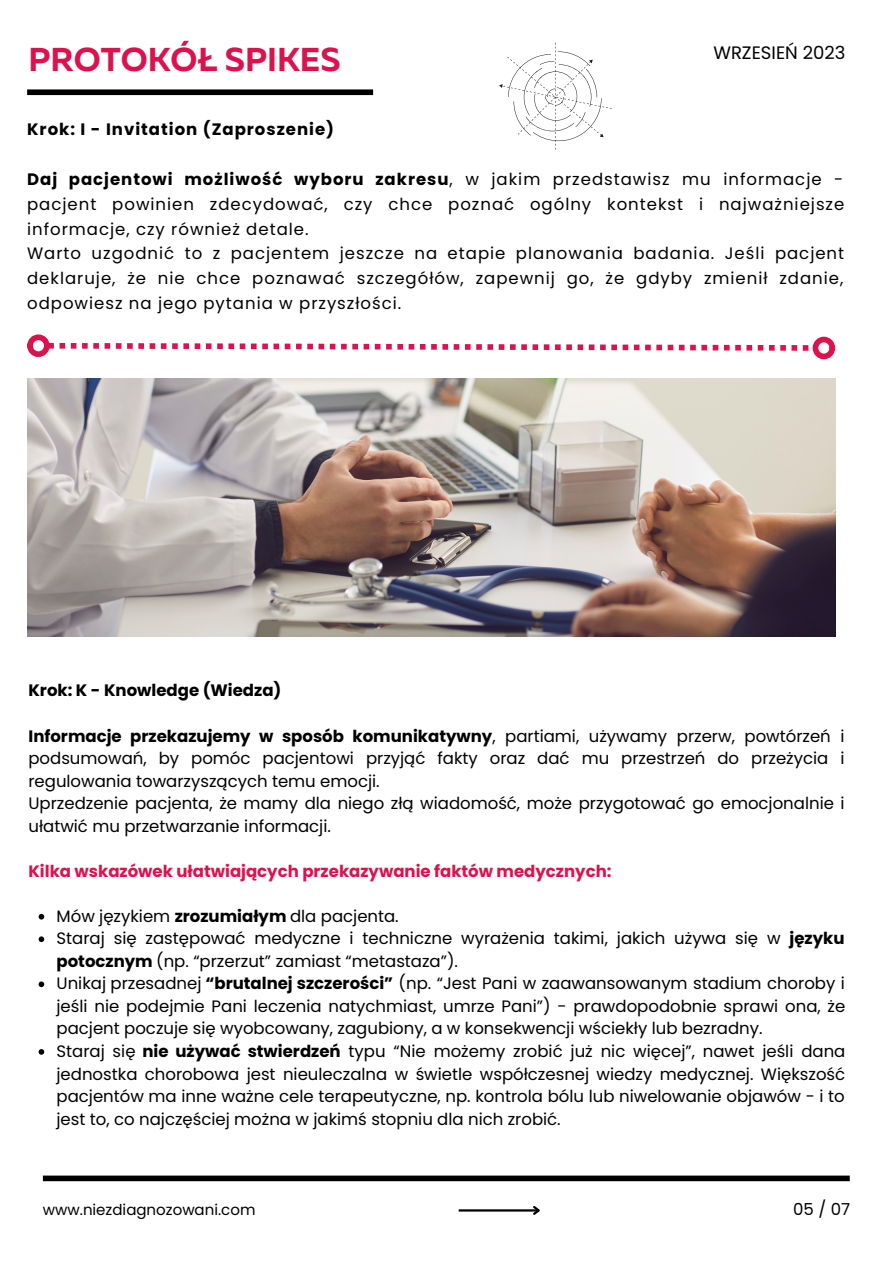
<style>
.page{position:relative;width:894px;height:1264px;background:#fff}
.page>*{position:absolute;margin:0;border:0;box-sizing:border-box;transform-origin:0 0}
.t1{font:700 33px "Muller";color:#dc124e}
.t2{font:18px "Poppins";color:#000}
.t3{font:16.5px/22.5px "Poppins";color:#000;text-align:justify}
.t4{font:700 16.5px "Poppins";color:#dc124e}
.t5{font:700 16.5px "Poppins";letter-spacing:.06em;color:#000}
.t6{font:700 16.5px "Poppins";color:#000}
.t7{font:15px "Poppins";color:#000}
.s1{font-weight:700}
</style>
<div class="page">
<div style="left:27px;top:89px;width:346px;height:6px;background:#000"></div>
<div style="left:43px;top:1175px;width:806px;height:6px;background:#000"></div>
<hr style="left:458px;top:1209px;width:80px;height:2px;background:#000">
<svg style="left:531px;top:1206px;width:9px;height:9px"></svg>
<svg style="left:50px;top:343px;width:758px;height:8px"></svg>
<div style="left:27px;top:334px;width:23px;height:23px;border:6px solid #dc124e;border-radius:50%"></div>
<div style="left:812px;top:337px;width:22px;height:22px;border:6px solid #dc124e;border-radius:50%"></div>
<svg style="left:499px;top:43px;width:112px;height:107px"></svg>
<img style="left:27px;top:379px;width:807px;height:258px">
<svg style="left:39px;top:913px;width:5px;height:6px"></svg>
<svg style="left:39px;top:936px;width:5px;height:6px"></svg>
<svg style="left:39px;top:981px;width:5px;height:6px"></svg>
<svg style="left:39px;top:1049px;width:5px;height:5px"></svg>
<p class="t1" style="left:28px;top:46px;width:313px">PROTOKÓŁ SPIKES</p>
<p class="t2" style="left:713px;top:40px;width:133px">WRZESIEŃ 2023</p>
<p class="t5" style="left:27px;top:118px;width:308px">Krok: I - Invitation (Zaproszenie)</p>
<p class="t3" style="left:27px;top:167px;width:818px;line-height:24.8px"><span class="s1">Daj pacjentowi możliwość wyboru zakresu</span>, w jakim przedstawisz mu informacje - pacjent powinien zdecydować, czy chce poznać ogólny kontekst i najważniejsze informacje, czy również detale.</p>
<p class="t3" style="left:27px;top:241px;width:818px;line-height:24.8px">Warto uzgodnić to z pacjentem jeszcze na etapie planowania badania. Jeśli pacjent deklaruje, że nie chce poznawać szczegółów, zapewnij go, że gdyby zmienił zdanie, odpowiesz na jego pytania w przyszłości.</p>
<p class="t6" style="left:28px;top:679px;width:254px">Krok: K - Knowledge (Wiedza)</p>
<p class="t3" style="left:28px;top:724px;width:817px"><span class="s1">Informacje przekazujemy w sposób komunikatywny</span>, partiami, używamy przerw, powtórzeń i podsumowań, by pomóc pacjentowi przyjąć fakty oraz dać mu przestrzeń do przeżycia i regulowania towarzyszących temu emocji.</p>
<p class="t3" style="left:28px;top:792px;width:817px">Uprzedzenie pacjenta, że mamy dla niego złą wiadomość, może przygotować go emocjonalnie i ułatwić mu przetwarzanie informacji.</p>
<p class="t4" style="left:28px;top:859px;width:584px">Kilka wskazówek ułatwiających przekazywanie faktów medycznych:</p>
<p class="t3" style="left:57px;top:904px;width:343px">Mów językiem <span class="s1">zrozumiałym</span> dla pacjenta.</p>
<p class="t3" style="left:57px;top:927px;width:789px">Staraj się zastępować medyczne i techniczne wyrażenia takimi, jakich używa się w <span class="s1">języku potocznym</span> (np. “przerzut” zamiast “metastaza”).</p>
<p class="t3" style="left:57px;top:972px;width:790px">Unikaj przesadnej <span class="s1">“brutalnej szczerości”</span> (np. “Jest Pani w zaawansowanym stadium choroby i jeśli nie podejmie Pani leczenia natychmiast, umrze Pani”) - prawdopodobnie sprawi ona, że pacjent poczuje się wyobcowany, zagubiony, a w konsekwencji wściekły lub bezradny.</p>
<p class="t3" style="left:57px;top:1039px;width:790px">Staraj się <span class="s1">nie używać stwierdzeń</span> typu “Nie możemy zrobić już nic więcej”, nawet jeśli dana jednostka chorobowa jest nieuleczalna w świetle współczesnej wiedzy medycznej. Większość pacjentów ma inne ważne cele terapeutyczne, np. kontrola bólu lub niwelowanie objawów - i to jest to, co najczęściej można w jakimś stopniu dla nich zrobić.</p>
<p class="t7" style="left:43px;top:1199px;width:214px">www.niezdiagnozowani.com</p>
<p class="t3" style="left:793px;top:1197px;width:58px">05 / 07</p>
</div>
